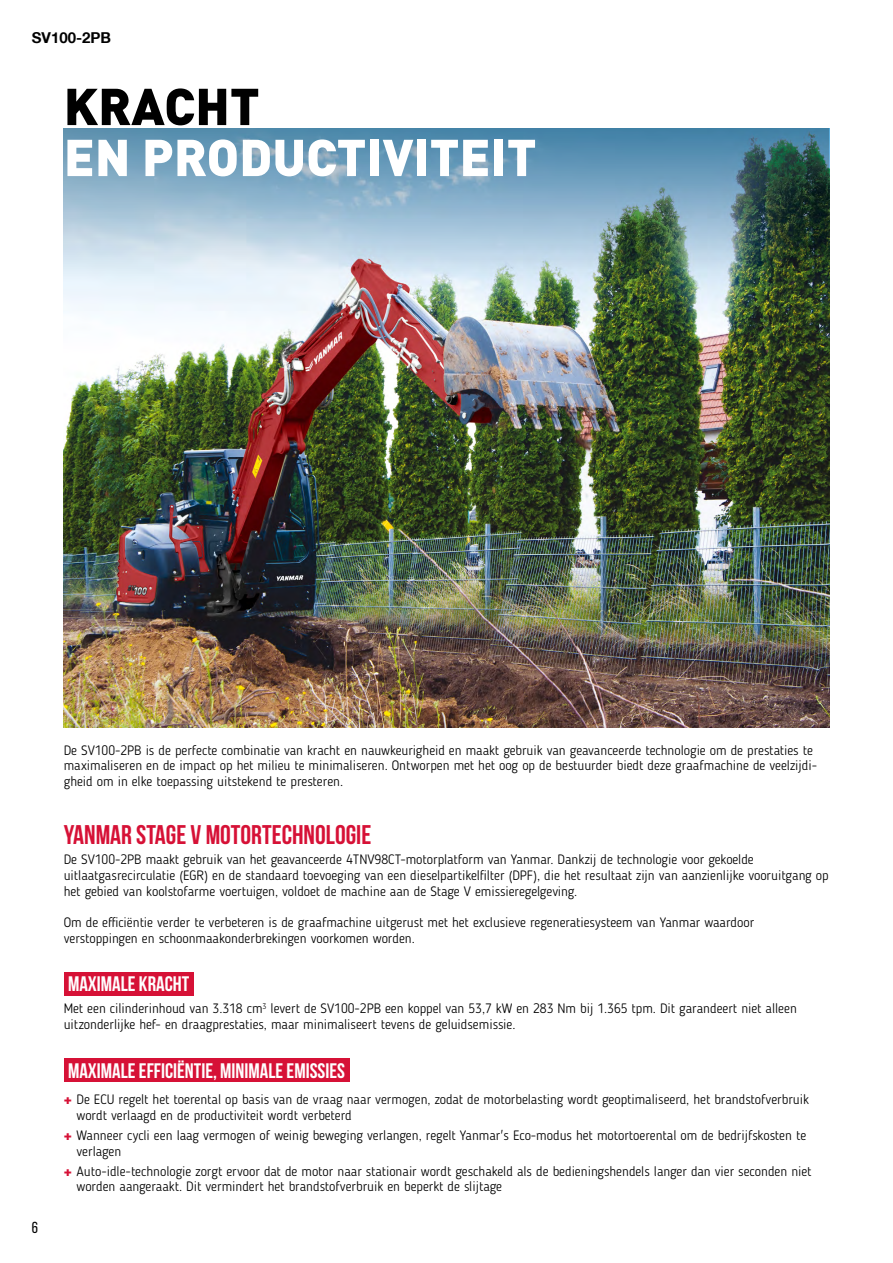
<style>
.page{position:relative;width:893px;height:1263px;background:#fff}
.page>*{position:absolute;margin:0;border:0;box-sizing:border-box;transform-origin:0 0}
.t1{font:900 51px "DINOT";color:#fff}
.t2{font:900 51px "DINOT";color:#000}
.t3{font:700 27px "Bebas Neue";color:#d61136}
.t4{font:700 21px "Bebas Neue";color:#fff}
.t5{font:15.9px "Bebas Neue";color:#000}
.t6{font:700 15px "Helvetica Neue LT Com";color:#000}
.t7{font:300 13.5px/15.8px "Blogger Sans";color:#000}
.s1{font-family:"Helvetica Neue LT Com";font-weight:900;color:#d61136}
</style>
<div class="page">
<img style="left:64px;top:277px;width:765px;height:451px">
<img style="left:64px;top:128px;width:765px;height:149px">
<div style="left:64px;top:972px;width:129px;height:23px;background:#d61136"></div>
<div style="left:64px;top:1059px;width:285px;height:23px;background:#d61136"></div>
<p class="t6" style="left:32px;top:28px;width:81px">SV100-2PB</p>
<h1 class="t2" style="left:64px;top:72px;width:197px">KRACHT</h1>
<h1 class="t1" style="left:64px;top:123px;width:474px">EN PRODUCTIVITEIT</h1>
<p class="t5" style="left:32px;top:1219px;width:8px">6</p>
<p class="t7" style="left:64px;top:742px;width:755px">De SV100-2PB is de perfecte combinatie van kracht en nauwkeurigheid en maakt gebruik van geavanceerde technologie om de prestaties te maximaliseren en de impact op het milieu te minimaliseren. Ontworpen met het oog op de bestuurder biedt deze graafmachine de veelzijdi&shy;gheid om in elke toepassing uitstekend te presteren.</p>
<h2 class="t3" style="left:64px;top:820px;width:309px">YANMAR STAGE V MOTORTECHNOLOGIE</h2>
<p class="t7" style="left:64px;top:851px;width:766px">De SV100-2PB maakt gebruik van het geavanceerde 4TNV98CT-motorplatform van Yanmar. Dankzij de technologie voor gekoelde uitlaatgasrecirculatie (EGR) en de standaard toevoeging van een dieselpartikelfilter (DPF), die het resultaat zijn van aanzienlijke vooruitgang op het gebied van koolstofarme voertuigen, voldoet de machine aan de Stage V emissieregelgeving.</p>
<p class="t7" style="left:64px;top:915px;width:692px">Om de efficiëntie verder te verbeteren is de graafmachine uitgerust met het exclusieve regeneratiesysteem van Yanmar waardoor verstoppingen en schoonmaakonderbrekingen voorkomen worden.</p>
<h3 class="t4" style="left:68px;top:972px;width:123px">MAXIMALE KRACHT</h3>
<p class="t7" style="left:64px;top:1001px;width:735px">Met een cilinderinhoud van 3.318 cm<sup>3</sup> levert de SV100-2PB een koppel van 53,7 kW en 283 Nm bij 1.365 tpm. Dit garandeert niet alleen uitzonderlijke hef- en draagprestaties, maar minimaliseert tevens de geluidsemissie.</p>
<h3 class="t4" style="left:68px;top:1059px;width:278px">MAXIMALE EFFICIËNTIE, MINIMALE EMISSIES</h3>
<p class="t7" style="left:77px;top:1091px;width:734px;text-indent:-13px"><span class="s1">+</span> De ECU regelt het toerental op basis van de vraag naar vermogen, zodat de motorbelasting wordt geoptimaliseerd, het brandstofverbruik wordt verlaagd en de productiviteit wordt verbeterd</p>
<p class="t7" style="left:77px;top:1127px;width:731px;text-indent:-13px"><span class="s1">+</span> Wanneer cycli een laag vermogen of weinig beweging verlangen, regelt Yanmar's Eco-modus het motortoerental om de bedrijfskosten te verlagen</p>
<p class="t7" style="left:77px;top:1163px;width:737px;text-indent:-13px"><span class="s1">+</span> Auto-idle-technologie zorgt ervoor dat de motor naar stationair wordt geschakeld als de bedieningshendels langer dan vier seconden niet worden aangeraakt. Dit vermindert het brandstofverbruik en beperkt de slijtage</p>
</div>
